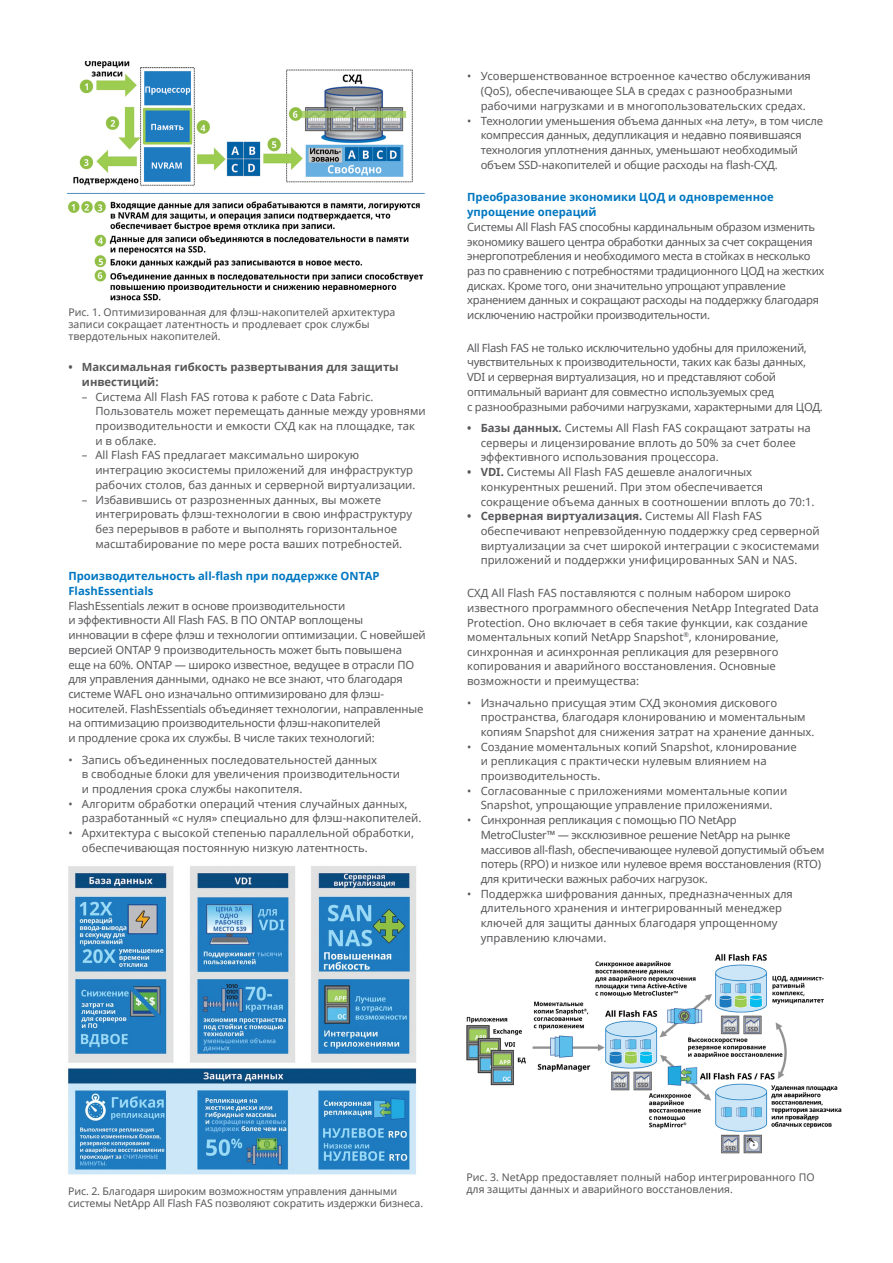
<style>
.page{position:relative;width:893px;height:1263px;background:#fff}
.page>*{position:absolute;margin:0;border:0;box-sizing:border-box;transform-origin:0 0}
.t1{font:11.25px/14.7px "Noto Sans";color:#58585b}
.t2{font:11.25px/14.7px "Noto Sans";letter-spacing:-.02em;color:#58585b}
.t3{font:11.25px/14.7px "Noto Sans";letter-spacing:-.025em;color:#58585b}
.t4{font:11.25px/14.7px "Noto Sans";letter-spacing:-.03em;color:#58585b}
.t5{font:700 11.25px/14.7px "Noto Sans";color:#0077c1}
.t6{font:700 11.25px/14.7px "Noto Sans";color:#58585b}
.t7{font:10.5px/12px "Noto Sans";color:#58585b}
.s1{font-weight:700}
</style>
<div class="page">
<img style="left:466px;top:953px;width:376px;height:201px">
<img style="left:66px;top:61px;width:359px;height:240px">
<img style="left:68px;top:866px;width:349px;height:309px">
<p class="t7" style="left:68px;top:306px;width:328px">Рис. 1. Оптимизированная для флэш-накопителей архитектура записи сокращает латентность и продлевает срок службы твердотельных накопителей.</p>
<p class="t6" style="left:82px;top:359px;width:318px;text-indent:-14px">• Максимальная гибкость развертывания для защиты инвестиций:</p>
<p class="t1" style="left:95px;top:389px;width:332px;text-indent:-14px">– Система All Flash FAS готова к работе с Data Fabric.<br>Пользователь может перемещать данные между уровнями производительности и емкости СХД как на площадке, так<br>и в облаке.</p>
<p class="t1" style="left:95px;top:448px;width:322px;text-indent:-14px">– All Flash FAS предлагает максимально широкую интеграцию экосистемы приложений для инфраструктур рабочих столов, баз данных и серверной виртуализации.</p>
<p class="t1" style="left:95px;top:492px;width:318px;text-indent:-14px">– Избавившись от разрозненных данных, вы можете интегрировать флэш-технологии в свою инфраструктуру без перерывов в работе и выполнять горизонтальное масштабирование по мере роста ваших потребностей.</p>
<p class="t5" style="left:68px;top:569px;width:313px">Производительность all-flash при поддержке ONTAP<br>FlashEssentials</p>
<p class="t2" style="left:68px;top:598px;width:359px">FlashEssentials лежит в основе производительности<br>и эффективности All Flash FAS. В ПО ONTAP воплощены инновации в сфере флэш и технологии оптимизации. С новейшей версией ONTAP 9 производительность может быть повышена еще на 60%. ONTAP — широко известное, ведущее в отрасли ПО для управления данными, однако не все знают, что благодаря системе WAFL оно изначально оптимизировано для флэш&shy;носителей. FlashEssentials объединяет технологии, направленные на оптимизацию производительности флэш-накопителей<br>и продление срока их службы. В числе таких технологий:</p>
<p class="t1" style="left:82px;top:752px;width:320px;text-indent:-14px">• Запись объединенных последовательностей данных<br>в свободные блоки для увеличения производительности и продления срока службы накопителя.</p>
<p class="t1" style="left:82px;top:796px;width:341px;text-indent:-14px">• Алгоритм обработки операций чтения случайных данных, разработанный «с нуля» специально для флэш-накопителей.</p>
<p class="t1" style="left:82px;top:825px;width:334px;text-indent:-14px">• Архитектура с высокой степенью параллельной обработки, обеспечивающая постоянную низкую латентность.</p>
<p class="t1" style="left:481px;top:69px;width:332px;text-indent:-14px">• Усовершенствованное встроенное качество обслуживания (QoS), обеспечивающее SLA в средах с разнообразными рабочими нагрузками и в многопользовательских средах.</p>
<p class="t2" style="left:481px;top:113px;width:344px;text-indent:-14px">• Технологии уменьшения объема данных «на лету», в том числе компрессия данных, дедупликация и недавно появившаяся технология уплотнения данных, уменьшают необходимый объем SSD-накопителей и общие расходы на flash-СХД.</p>
<p class="t5" style="left:467px;top:190px;width:308px">Преобразование экономики ЦОД и одновременное упрощение операций</p>
<p class="t4" style="left:467px;top:219px;width:359px">Системы All Flash FAS способны кардинальным образом изменить экономику вашего центра обработки данных за счет сокращения энергопотребления и необходимого места в стойках в несколько раз по сравнению с потребностями традиционного ЦОД на жестких дисках. Кроме того, они значительно упрощают управление хранением данных и сокращают расходы на поддержку благодаря исключению настройки производительности.</p>
<p class="t3" style="left:467px;top:340px;width:357px">All Flash FAS не только исключительно удобны для приложений, чувствительных к производительности, таких как базы данных, VDI и серверная виртуализация, но и представляют собой оптимальный вариант для совместно используемых сред<br>с разнообразными рабочими нагрузками, характерными для ЦОД.</p>
<p class="t1" style="left:481px;top:420px;width:332px;text-indent:-14px"><span class="s1">• Базы данных.</span> Системы All Flash FAS сокращают затраты на серверы и лицензирование вплоть до 50% за счет более эффективного использования процессора.</p>
<p class="t1" style="left:481px;top:464px;width:335px;text-indent:-14px"><span class="s1">• VDI.</span> Системы All Flash FAS дешевле аналогичных конкурентных решений. При этом обеспечивается сокращение объема данных в соотношении вплоть до 70:1.</p>
<p class="t1" style="left:481px;top:508px;width:341px;text-indent:-14px"><span class="s1">• Серверная виртуализация.</span> Системы All Flash FAS обеспечивают непревзойденную поддержку сред серверной виртуализации за счет широкой интеграции с экосистемами приложений и поддержки унифицированных SAN и NAS.</p>
<p class="t1" style="left:467px;top:585px;width:353px">СХД All Flash FAS поставляются с полным набором широко известного программного обеспечения NetApp Integrated Data Protection. Оно включает в себя такие функции, как создание моментальных копий NetApp Snapshot<sup>®</sup>, клонирование, синхронная и асинхронная репликация для резервного копирования и аварийного восстановления. Основные возможности и преимущества:</p>
<p class="t1" style="left:481px;top:695px;width:335px;text-indent:-14px">• Изначально присущая этим СХД экономия дискового пространства, благодаря клонированию и моментальным копиям Snapshot для снижения затрат на хранение данных.</p>
<p class="t1" style="left:481px;top:739px;width:318px;text-indent:-14px">• Создание моментальных копий Snapshot, клонирование и репликация с практически нулевым влиянием на производительность.</p>
<p class="t1" style="left:467px;top:783px;width:322px;text-align:center">• Согласованные с приложениями моментальные копии<br>Snapshot, упрощающие управление приложениями.</p>
<p class="t3" style="left:481px;top:812px;width:345px;text-indent:-14px">• Синхронная репликация с помощью ПО NetApp<br>MetroCluster™ — эксклюзивное решение NetApp на рынке массивов all-flash, обеспечивающее нулевой допустимый объем потерь (RPO) и низкое или нулевое время восстановления (RTO) для критически важных рабочих нагрузок.</p>
<p class="t1" style="left:481px;top:886px;width:314px;text-indent:-14px">• Поддержка шифрования данных, предназначенных для длительного хранения и интегрированный менеджер ключей для защиты данных благодаря упрощенному управлению ключами.</p>
<p class="t7" style="left:68px;top:1185px;width:356px">Рис. 2. Благодаря широким возможностям управления данными системы NetApp All Flash FAS позволяют сократить издержки бизнеса.</p>
<p class="t7" style="left:467px;top:1171px;width:349px">Рис. 3. NetApp предоставляет полный набор интегрированного ПО для защиты данных и аварийного восстановления.</p>
</div>
